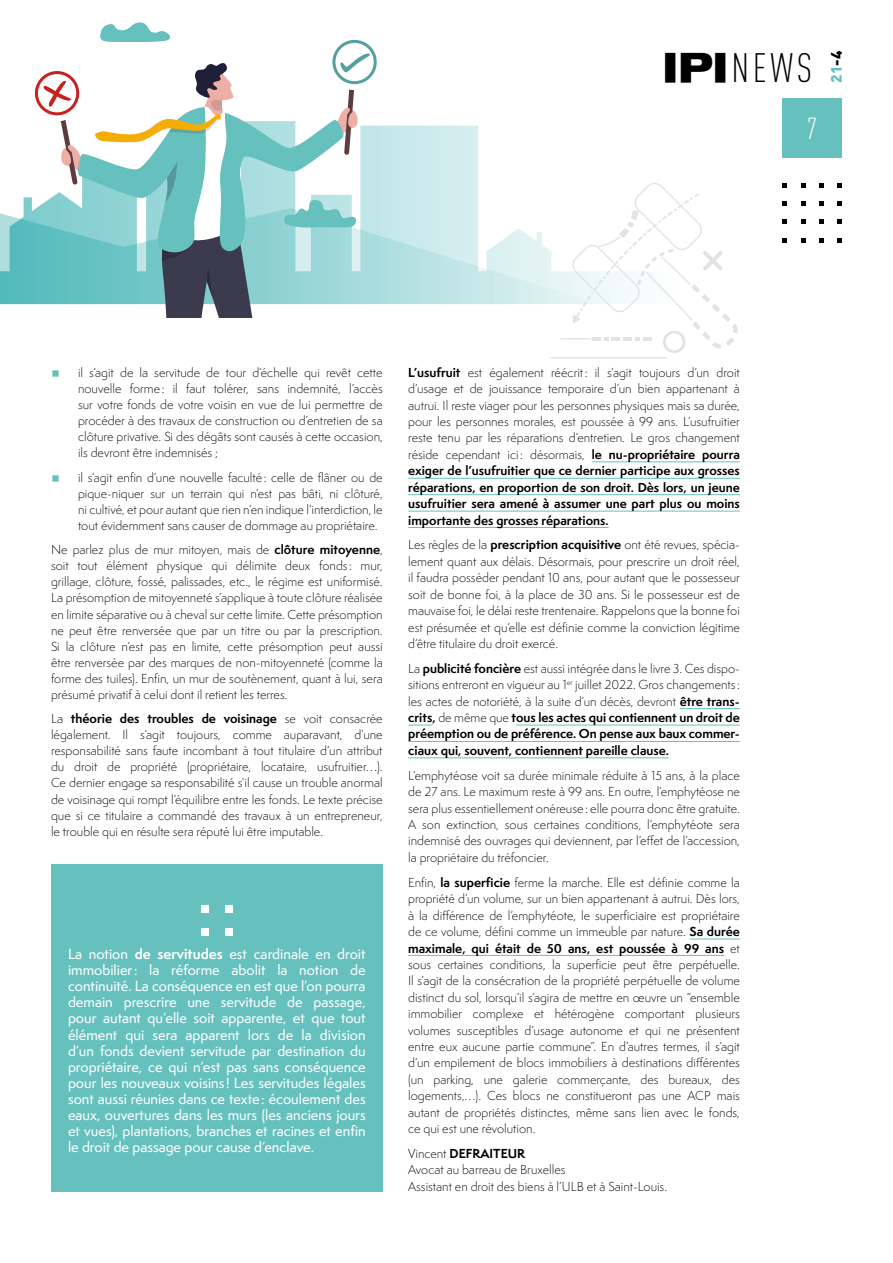
<style>
.page{position:relative;width:893px;height:1263px;background:#fff}
.page>*{position:absolute;margin:0;border:0;box-sizing:border-box;transform-origin:0 0}
.t1{font:300 condensed 40.5px "DINOT";color:#000}
.t2{font:300 condensed 30px "DINOT";color:#fff}
.t3{font:900 15px "DINOT";color:#66c1be}
.t4{font:500 13.5px/16px "Semplicita Pro";color:#fff;text-align:justify}
.t5{font:300 12px/16.4px "Semplicita Pro";color:#000;text-align:justify}
.t6{font:700 12px/16.4px "Semplicita Pro";color:#000;text-align:justify}
.s1{font-family:"Akzidenz Grotesk BQ";font-weight:700;font-stretch:expanded}
.s2{color:#000}
.s3{font-family:"Akzidenz Grotesk BQ";font-weight:400;font-stretch:expanded;font-size:27px;color:#66c1be}
.s4{font-weight:700}
.s5{font-weight:300}
</style>
<div class="page">
<svg style="left:0;top:125px;width:572px;height:179px"></svg>
<div style="left:782px;top:98px;width:60px;height:59px;background:#66c1be"></div>
<svg style="left:801px;top:201px;width:4px;height:5px"></svg>
<svg style="left:837px;top:201px;width:5px;height:5px"></svg>
<svg style="left:782px;top:201px;width:5px;height:5px"></svg>
<svg style="left:819px;top:201px;width:5px;height:5px"></svg>
<svg style="left:801px;top:183px;width:4px;height:4px"></svg>
<svg style="left:837px;top:183px;width:5px;height:4px"></svg>
<svg style="left:782px;top:183px;width:5px;height:4px"></svg>
<svg style="left:819px;top:183px;width:5px;height:4px"></svg>
<svg style="left:801px;top:219px;width:4px;height:5px"></svg>
<svg style="left:837px;top:219px;width:5px;height:5px"></svg>
<svg style="left:782px;top:219px;width:5px;height:5px"></svg>
<svg style="left:819px;top:219px;width:5px;height:5px"></svg>
<svg style="left:801px;top:238px;width:4px;height:4px"></svg>
<svg style="left:837px;top:238px;width:5px;height:4px"></svg>
<svg style="left:782px;top:238px;width:5px;height:4px"></svg>
<svg style="left:819px;top:238px;width:5px;height:4px"></svg>
<div style="left:51px;top:864px;width:332px;height:328px;background:#66c1be"></div>
<div style="left:225px;top:905px;width:8px;height:7px;background:#fff"></div>
<div style="left:201px;top:905px;width:8px;height:7px;background:#fff"></div>
<div style="left:225px;top:928px;width:8px;height:8px;background:#fff"></div>
<div style="left:201px;top:928px;width:8px;height:8px;background:#fff"></div>
<hr style="left:592px;top:461px;width:148px;height:1px;background:#66c1be">
<hr style="left:408px;top:478px;width:332px;height:1px;background:#66c1be">
<hr style="left:408px;top:494px;width:332px;height:1px;background:#66c1be">
<hr style="left:408px;top:511px;width:332px;height:1px;background:#66c1be">
<hr style="left:408px;top:527px;width:201px;height:1px;background:#66c1be">
<hr style="left:680px;top:708px;width:60px;height:1px;background:#66c1be">
<svg style="left:408px;top:725px;width:24px;height:1px"></svg>
<hr style="left:516px;top:725px;width:224px;height:1px;background:#66c1be">
<hr style="left:408px;top:741px;width:332px;height:1px;background:#66c1be">
<hr style="left:408px;top:757px;width:261px;height:1px;background:#66c1be">
<hr style="left:690px;top:939px;width:50px;height:1px;background:#66c1be">
<hr style="left:408px;top:955px;width:316px;height:1px;background:#66c1be">
<hr style="left:560px;top:338px;width:31px;height:1px;background:#e3e3e3">
<hr style="left:549px;top:357px;width:118px;height:1px;background:#e3e3e3">
<svg style="left:572px;top:183px;width:166px;height:170px"></svg>
<svg style="left:29px;top:22px;width:348px;height:296px"></svg>
<h1 class="t1" style="left:663px;top:45px;width:151px"><span class="s1">IPI</span>NEWS</h1>
<p class="t3" style="left:826px;top:83px;width:33px;rotate:-90deg">21<span class="s2">-4</span></p>
<h2 class="t2" style="left:807px;top:111px;width:12px">7</h2>
<p class="t5" style="left:78px;top:364px;width:306px;text-indent:-27px"><span class="s3">•</span> il s’agit de la servitude de tour d’échelle qui revêt cette nouvelle forme: il faut tolérer, sans indemnité, l’accès sur votre fonds de votre voisin en vue de lui permettre de procéder à des travaux de construction ou d’entretien de sa clôture privative. Si des dégâts sont causés à cette occasion, ils devront être indemnisés ;</p>
<p class="t5" style="left:78px;top:469px;width:306px;text-indent:-27px"><span class="s3">•</span> il s’agit enfin d’une nouvelle faculté: celle de flâner ou de pique-niquer sur un terrain qui n’est pas bâti, ni clôturé, ni cultivé, et pour autant que rien n’en indique l’interdiction, le tout évidemment sans causer de dommage au propriétaire.</p>
<p class="t5" style="left:51px;top:542px;width:333px">Ne parlez plus de mur mitoyen, mais de <span class="s4">clôture mitoyenne</span>, soit tout élément physique qui délimite deux fonds: mur, grillage, clôture, fossé, palissades, etc., le régime est uniformisé.<br>La présomption de mitoyenneté s’applique à toute clôture réalisée en limite séparative ou à cheval sur cette limite. Cette présomption ne peut être renversée que par un titre ou par la prescription.<br>Si la clôture n’est pas en limite, cette présomption peut aussi être renversée par des marques de non-mitoyenneté (comme la forme des tuiles). Enfin, un mur de soutènement, quant à lui, sera présumé privatif à celui dont il retient les terres.</p>
<p class="t5" style="left:51px;top:711px;width:333px">La <span class="s4">théorie des troubles de voisinage</span> se voit consacrée légalement. Il s’agit toujours, comme auparavant, d’une responsabilité sans faute incombant à tout titulaire d’un attribut du droit de propriété (propriétaire, locataire, usufruitier…).<br>Ce dernier engage sa responsabilité s’il cause un trouble anormal de voisinage qui rompt l’équilibre entre les fonds. Le texte précise que si ce titulaire a commandé des travaux à un entrepreneur, le trouble qui en résulte sera réputé lui être imputable.</p>
<p class="t4" style="left:68px;top:946px;width:299px">La notion <span class="s4">de servitudes</span> est cardinale en droit immobilier: la réforme abolit la notion de continuité. La conséquence en est que l’on pourra demain prescrire une servitude de passage, pour autant qu’elle soit apparente, et que tout élément qui sera apparent lors de la division d’un fonds devient servitude par destination du propriétaire, ce qui n’est pas sans conséquence pour les nouveaux voisins ! Les servitudes légales sont aussi réunies dans ce texte: écoulement des eaux, ouvertures dans les murs (les anciens jours et vues), plantations, branches et racines et enfin le droit de passage pour cause d’enclave.</p>
<p class="t5" style="left:408px;top:364px;width:333px"><span class="s4">L’usufruit</span> est également réécrit: il s’agit toujours d’un droit d’usage et de jouissance temporaire d’un bien appartenant à autrui. Il reste viager pour les personnes physiques mais sa durée, pour les personnes morales, est poussée à 99 ans. L’usufruitier reste tenu par les réparations d’entretien. Le gros changement réside cependant ici : désormais, <span class="s4">le nu-propriétaire pourra exiger de l’usufruitier que ce dernier participe aux grosses réparations, en proportion de son droit. Dès lors, un jeune usufruitier sera amené à assumer une part plus ou moins importante des grosses réparations.</span></p>
<p class="t5" style="left:408px;top:537px;width:333px">Les règles de la <span class="s4">prescription acquisitive</span> ont été revues, spécia&shy;lement quant aux délais. Désormais, pour prescrire un droit réel, il faudra posséder pendant 10 ans, pour autant que le possesseur soit de bonne foi, à la place de 30 ans. Si le possesseur est de mauvaise foi, le délai reste trentenaire. Rappelons que la bonne foi est présumée et qu’elle est définie comme la conviction légitime d’être titulaire du droit exercé.</p>
<p class="t6" style="left:408px;top:660px;width:333px"><span class="s5">La</span> publicité foncière <span class="s5">est aussi intégrée dans le livre 3. Ces dispo&shy;sitions entreront en vigueur au 1</span><sup>er</sup> <span class="s5">juillet 2022. Gros changements: les actes de notoriété, à la suite d’un décès, devront</span> être trans&shy;crits, <span class="s5">de même que</span> tous les actes qui contiennent un droit de préemption ou de préférence. On pense aux baux commer&shy;ciaux qui, souvent, contiennent pareille clause.</p>
<p class="t5" style="left:408px;top:767px;width:333px">L’emphytéose voit sa durée minimale réduite à 15 ans, à la place de 27 ans. Le maximum reste à 99 ans. En outre, l’emphytéose ne sera plus essentiellement onéreuse: elle pourra donc être gratuite.<br>A son extinction, sous certaines conditions, l’emphytéote sera indemnisé des ouvrages qui deviennent, par l’effet de l’accession, la propriétaire du tréfoncier.</p>
<p class="t5" style="left:408px;top:874px;width:333px">Enfin, <span class="s4">la superficie</span> ferme la marche. Elle est définie comme la propriété d’un volume, sur un bien appartenant à autrui. Dès lors, à la différence de l’emphytéote, le superficiaire est propriétaire de ce volume, défini comme un immeuble par nature. <span class="s4">Sa durée maximale, qui était de 50 ans, est poussée à 99 ans</span> et sous certaines conditions, la superficie peut être perpétuelle.<br>Il s’agit de la consécration de la propriété perpétuelle de volume distinct du sol, lorsqu’il s’agira de mettre en œuvre un ”ensemble immobilier complexe et hétérogène comportant plusieurs volumes susceptibles d’usage autonome et qui ne présentent entre eux aucune partie commune”. En d’autres termes, il s’agit d’un empilement de blocs immobiliers à destinations différentes (un parking, une galerie commerçante, des bureaux, des logements,…). Ces blocs ne constitueront pas une ACP mais autant de propriétés distinctes, même sans lien avec le fonds, ce qui est une révolution.</p>
<p class="t5" style="left:408px;top:1145px;width:260px;text-align:left">Vincent <span class="s4">DEFRAITEUR<br></span>Avocat au barreau de Bruxelles<br>Assistant en droit des biens à l’ULB et à Saint-Louis.</p>
</div>
